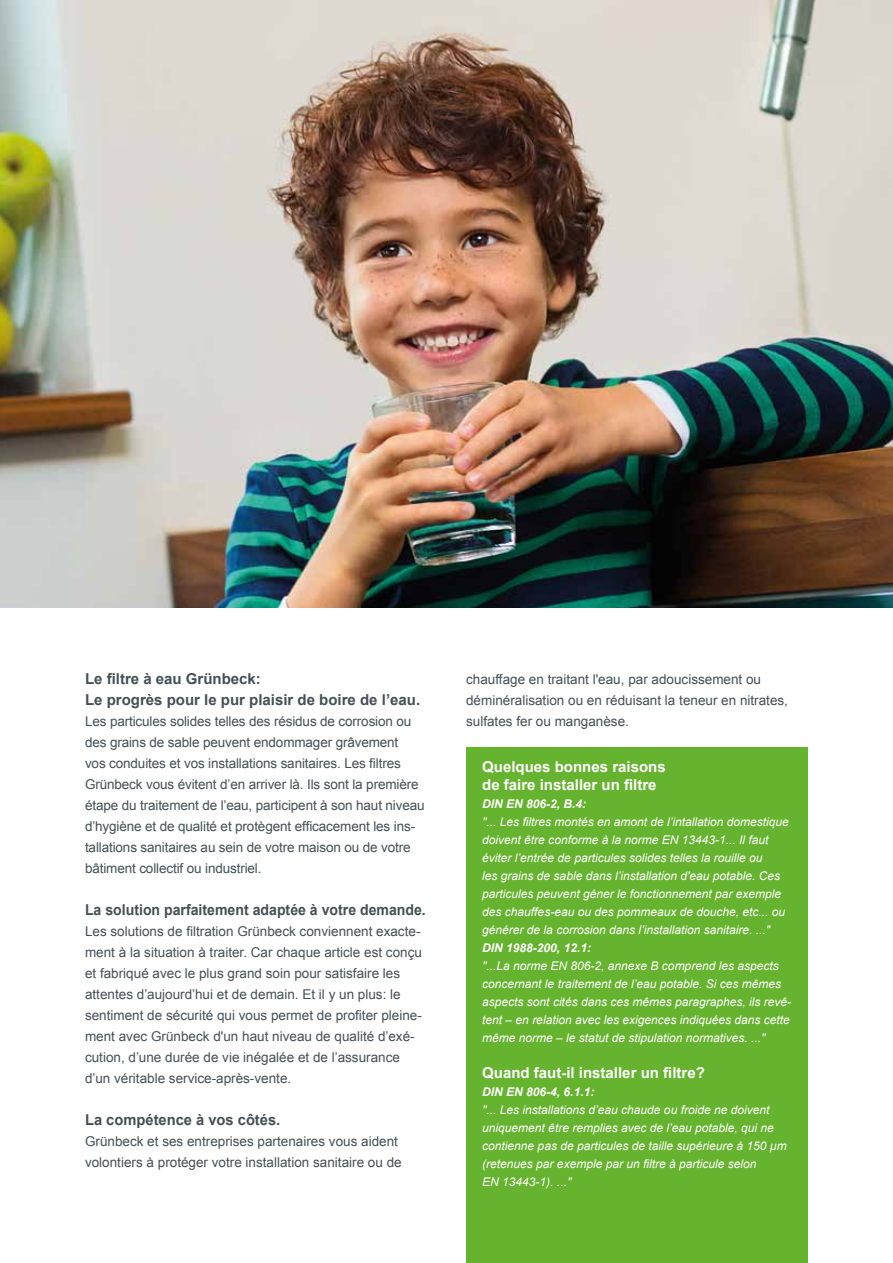
<style>
.page{position:relative;width:893px;height:1263px;background:#fff}
.page>*{position:absolute;margin:0;border:0;box-sizing:border-box;transform-origin:0 0}
.t1{font:700 15px/21px "Arial";color:#445055}
.t2{font:700 15px/18px "Arial";color:#fff}
.t3{font:700 15px "Arial";color:#445055;scale:.94 1}
.t4{font:13.5px/21px "Arial";color:#445055}
.t5{font:italic 12px/18px "Arial";color:#fff}
.t6{font:italic 700 12px "Arial";color:#fff}
</style>
<div class="page">
<img style="left:0;top:0;width:893px;height:608px">
<div style="left:466px;top:747px;width:342px;height:516px;background:#65b32e"></div>
<p class="t1" style="left:85px;top:669px;width:337px">Le filtre à eau Grünbeck:<br>Le progrès pour le pur plaisir de boire de l’eau.</p>
<p class="t4" style="left:85px;top:711px;width:341px">Les particules solides telles des résidus de corrosion ou des grains de sable peuvent endommager grâvement<br>vos conduites et vos installations sanitaires. Les filtres Grünbeck vous évitent d’en arriver là. Ils sont la première étape du traitement de l’eau, participent à son haut niveau d’hygiène et de qualité et protègent efficacement les ins&shy;tallations sanitaires au sein de votre maison ou de votre bâtiment collectif ou industriel.</p>
<p class="t3" style="left:85px;top:900px;width:364px">La solution parfaitement adaptée à votre demande.</p>
<p class="t4" style="left:85px;top:921px;width:338px">Les solutions de filtration Grünbeck conviennent exacte&shy;ment à la situation à traiter. Car chaque article est conçu et fabriqué avec le plus grand soin pour satisfaire les attentes d’aujourd’hui et de demain. Et il y un plus: le sentiment de sécurité qui vous permet de profiter pleine&shy;ment avec Grünbeck d'un haut niveau de qualité d’exé&shy;cution, d’une durée de vie inégalée et de l’assurance d’un véritable service-après-vente.</p>
<p class="t1" style="left:85px;top:1110px;width:197px">La compétence à vos côtés.</p>
<p class="t4" style="left:85px;top:1131px;width:318px">Grünbeck et ses entreprises partenaires vous aident volontiers à protéger votre installation sanitaire ou de</p>
<p class="t4" style="left:466px;top:669px;width:323px">chauffage en traitant l'eau, par adoucissement ou déminéralisation ou en réduisant la teneur en nitrates, sulfates fer ou manganèse.</p>
<p class="t2" style="left:482px;top:758px;width:185px">Quelques bonnes raisons de faire installer un filtre</p>
<p class="t6" style="left:482px;top:796px;width:106px">DIN EN 806-2, B.4:</p>
<p class="t5" style="left:482px;top:813px;width:308px">"... Les filtres montés en amont de lʼintallation domestique doivent être conforme à la norme EN 13443-1... Il faut éviter lʼentrée de particules solides telles la rouille ou<br>les grains de sable dans lʼinstallation d'eau potable. Ces particules peuvent géner le fonctionnement par exemple des chauffes-eau ou des pommeaux de douche, etc... ou générer de la corrosion dans lʼinstallation sanitaire. ..."</p>
<p class="t6" style="left:482px;top:940px;width:110px">DIN 1988-200, 12.1:</p>
<p class="t5" style="left:482px;top:957px;width:310px">"...La norme EN 806-2, annexe B comprend les aspects concernant le traitement de lʼeau potable. Si ces mêmes aspects sont cités dans ces mêmes paragraphes, ils revê&shy;tent – en relation avec les exigences indiquées dans cette même norme – le statut de stipulation normatives. ..."</p>
<p class="t2" style="left:482px;top:1064px;width:224px">Quand faut-il installer un filtre?</p>
<p class="t6" style="left:482px;top:1084px;width:114px">DIN EN 806-4, 6.1.1:</p>
<p class="t5" style="left:482px;top:1101px;width:306px">"... Les installations dʼeau chaude ou froide ne doivent uniquement être remplies avec de lʼeau potable, qui ne contienne pas de particules de taille supérieure à 150 µm (retenues par exemple par un filtre à particule selon<br>EN 13443-1). ..."</p>
</div>
